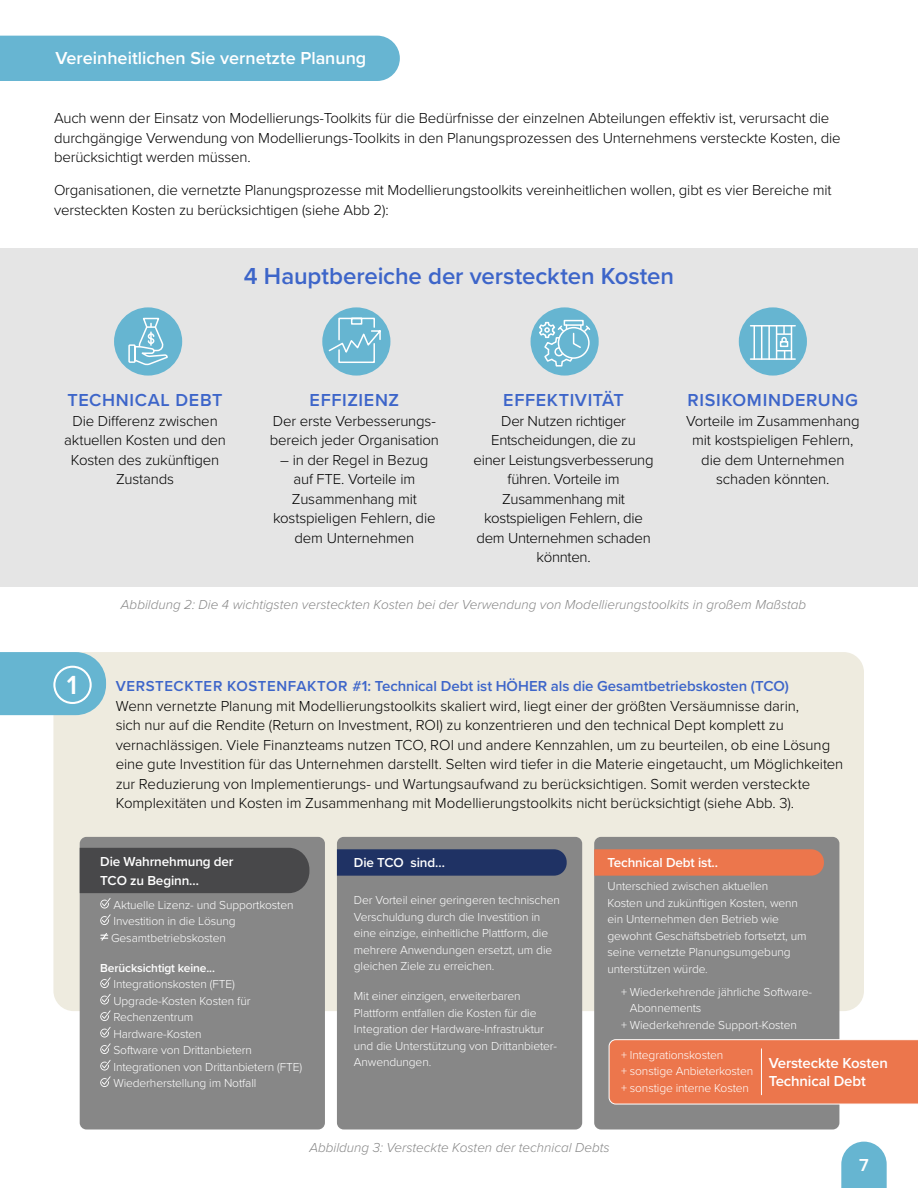
<style>
.page{position:relative;width:918px;height:1188px;background:#fff}
.page>*{position:absolute;margin:0;border:0;box-sizing:border-box;transform-origin:0 0}
.t1{font:600 27.15px "Proxima Nova";color:#fff}
.t2{font:600 24px "Proxima Nova";letter-spacing:-.005em;color:#3d65c9}
.t3{font:600 18px "Proxima Nova";letter-spacing:.035em;color:#3d65c9}
.t4{font:600 18px "Proxima Nova";color:#fff}
.t5{font:300 15px/19.5px "Proxima Nova";letter-spacing:-.01em;color:#000}
.t6{font:600 15px "Proxima Nova";color:#3d65c9}
.t7{font:600 15px/18px "Proxima Nova";letter-spacing:-.01em;color:#fff}
.t8{font:italic 300 13.5px "Proxima Nova";color:#878787}
.t9{font:600 13.5px/19.5px "Proxima Nova";letter-spacing:-.01em;color:#fff}
.t10{font:300 12px/16.5px "Proxima Nova";letter-spacing:-.01em;color:#fff}
.t11{font:600 12px "Proxima Nova";letter-spacing:-.01em;color:#fff}
</style>
<div class="page">
<div style="left:0;top:36px;width:400px;height:45px;background:#67b5d2"></div>
<svg style="left:841px;top:1142px;width:46px;height:46px;background:#77bdd6"></svg>
<div style="left:0;top:248px;width:918px;height:338px;background:#e5e5e5"></div>
<div style="left:114px;top:307px;width:68px;height:69px;background:#66b5d1;border-radius:50%"></div>
<div style="left:322px;top:307px;width:68px;height:69px;background:#66b5d1;border-radius:50%"></div>
<div style="left:531px;top:307px;width:68px;height:69px;background:#66b5d1;border-radius:50%"></div>
<div style="left:739px;top:307px;width:68px;height:69px;background:#66b5d1;border-radius:50%"></div>
<svg style="left:128px;top:317px;width:40px;height:49px"></svg>
<svg style="left:327px;top:317px;width:55px;height:47px"></svg>
<div style="left:564px;top:320px;width:20px;height:6px;background:#fff"></div>
<svg style="left:538px;top:321px;width:54px;height:46px"></svg>
<hr style="left:751px;top:325px;width:44px;height:2px;background:#fff">
<hr style="left:751px;top:358px;width:44px;height:2px;background:#fff">
<hr style="left:754px;top:326px;width:1px;height:33px;background:#fff">
<hr style="left:761px;top:326px;width:1px;height:33px;background:#fff">
<hr style="left:768px;top:326px;width:2px;height:33px;background:#fff">
<hr style="left:776px;top:326px;width:1px;height:33px;background:#fff">
<hr style="left:791px;top:326px;width:1px;height:33px;background:#fff">
<svg style="left:777px;top:326px;width:14px;height:33px"></svg>
<div style="left:53px;top:652px;width:811px;height:359px;background:#eeebdf;border-radius:20px"></div>
<svg style="left:0;top:652px;width:106px;height:63px;background:#70b9d2"></svg>
<div style="left:53px;top:666px;width:39px;height:38px;border:2px solid #fff;border-radius:50%"></div>
<div style="left:80px;top:837px;width:245px;height:293px;background:#878787;border-radius:7px"></div>
<div style="left:337px;top:837px;width:245px;height:293px;background:#878787;border-radius:7px"></div>
<div style="left:594px;top:837px;width:245px;height:293px;background:#878787;border-radius:7px"></div>
<svg style="left:80px;top:848px;width:229px;height:77px"></svg>
<svg style="left:100px;top:933px;width:8px;height:8px"></svg>
<svg style="left:100px;top:977px;width:11px;height:11px"></svg>
<svg style="left:100px;top:994px;width:11px;height:27px"></svg>
<svg style="left:100px;top:1027px;width:11px;height:27px"></svg>
<svg style="left:100px;top:1060px;width:11px;height:27px"></svg>
<svg style="left:337px;top:849px;width:230px;height:27px;background:#223565"></svg>
<svg style="left:594px;top:849px;width:230px;height:27px;background:#e8764e"></svg>
<div style="left:609px;top:1039px;width:309px;height:65px;background:#ec764c"></div>
<hr style="left:761px;top:1049px;width:1px;height:46px;background:#fff">
<p class="t4" style="left:56px;top:44px;width:312px">Vereinheitlichen Sie vernetzte Planung</p>
<p class="t5" style="left:54px;top:108px;width:788px">Auch wenn der Einsatz von Modellierungs-Toolkits für die Bedürfnisse der einzelnen Abteilungen effektiv ist, verursacht die durchgängige Verwendung von Modellierungs-Toolkits in den Planungsprozessen des Unternehmens versteckte Kosten, die berücksichtigt werden müssen.</p>
<p class="t5" style="left:54px;top:180px;width:779px">Organisationen, die vernetzte Planungsprozesse mit Modellierungstoolkits vereinheitlichen wollen, gibt es vier Bereiche mit versteckten Kosten zu berücksichtigen (siehe Abb 2):</p>
<h2 class="t2" style="left:244px;top:259px;width:432px">4 Hauptbereiche der versteckten Kosten</h2>
<p class="t3" style="left:68px;top:387px;width:156px">TECHNICAL DEBT</p>
<p class="t5" style="left:64px;top:410px;width:163px;text-align:center">Die Differenz zwischen aktuellen Kosten und den<br>Kosten des zukünftigen<br>Zustands</p>
<p class="t3" style="left:310px;top:387px;width:91px">EFFIZIENZ</p>
<p class="t5" style="left:270px;top:410px;width:171px">Der erste Verbesserungs&shy;bereich jeder Organisation</p>
<p class="t5" style="left:273px;top:449px;width:164px;text-align:center">– in der Regel in Bezug auf FTE. Vorteile im<br>Zusammenhang mit kostspieligen Fehlern, die dem Unternehmen</p>
<p class="t3" style="left:503px;top:387px;width:122px">EFFEKTIVITÄT</p>
<p class="t5" style="left:474px;top:410px;width:182px;text-align:center">Der Nutzen richtiger<br>Entscheidungen, die zu einer Leistungsverbesserung führen. Vorteile im<br>Zusammenhang mit kostspieligen Fehlern, die dem Unternehmen schaden könnten.</p>
<p class="t3" style="left:688px;top:387px;width:172px">RISIKOMINDERUNG</p>
<p class="t5" style="left:686px;top:410px;width:175px;text-align:center">Vorteile im Zusammenhang mit kostspieligen Fehlern, die dem Unternehmen schaden könnten.</p>
<p class="t8" style="left:121px;top:594px;width:687px">Abbildung 2: Die 4 wichtigsten versteckten Kosten bei der Verwendung von Modellierungstoolkits in großem Maßstab</p>
<h1 class="t1" style="left:67px;top:664px;width:12px">1</h1>
<p class="t6" style="left:116px;top:675px;width:675px">VERSTECKTER KOSTENFAKTOR #1: Technical Debt ist HÖHER als die Gesamtbetriebskosten (TCO)</p>
<p class="t5" style="left:116px;top:695px;width:729px">Wenn vernetzte Planung mit Modellierungstoolkits skaliert wird, liegt einer der größten Versäumnisse darin,<br>sich nur auf die Rendite (Return on Investment, ROI) zu konzentrieren und den technical Dept komplett zu vernachlässigen. Viele Finanzteams nutzen TCO, ROI und andere Kennzahlen, um zu beurteilen, ob eine Lösung eine gute Investition für das Unternehmen darstellt. Selten wird tiefer in die Materie eingetaucht, um Möglichkeiten zur Reduzierung von Implementierungs- und Wartungsaufwand zu berücksichtigen. Somit werden versteckte Komplexitäten und Kosten im Zusammenhang mit Modellierungstoolkits nicht berücksichtigt (siehe Abb. 3).</p>
<p class="t9" style="left:100px;top:851px;width:135px">Die Wahrnehmung der<br>TCO zu Beginn…</p>
<p class="t10" style="left:111px;top:896px;width:184px">Aktuelle Lizenz- und Supportkosten<br>Investition in die Lösung<br>Gesamtbetriebskosten</p>
<p class="t11" style="left:100px;top:959px;width:116px">Berücksichtigt keine...</p>
<p class="t10" style="left:113px;top:975px;width:190px">Integrationskosten (FTE)<br>Upgrade-Kosten Kosten für<br>Rechenzentrum<br>Hardware-Kosten<br>Software von Drittanbietern<br>Integrationen von Drittanbietern (FTE)<br>Wiederherstellung im Notfall</p>
<p class="t9" style="left:354px;top:853px;width:93px">Die TCO sind…</p>
<p class="t10" style="left:354px;top:891px;width:208px">Der Vorteil einer geringeren technischen Verschuldung durch die Investition in eine einzige, einheitliche Plattform, die mehrere Anwendungen ersetzt, um die gleichen Ziele zu erreichen.</p>
<p class="t10" style="left:354px;top:987px;width:205px">Mit einer einzigen, erweiterbaren Plattform entfallen die Kosten für die Integration der Hardware-Infrastruktur und die Unterstützung von Drittanbieter-Anwendungen.</p>
<p class="t9" style="left:608px;top:852px;width:112px">Technical Debt ist..</p>
<p class="t10" style="left:608px;top:877px;width:200px">Unterschied zwischen aktuellen<br>Kosten und zukünftigen Kosten, wenn ein Unternehmen den Betrieb wie gewohnt Geschäftsbetrieb fortsetzt, um seine vernetzte Planungsumgebung unterstützen würde.</p>
<p class="t10" style="left:621px;top:983px;width:192px">+ Wiederkehrende jährliche Software-</p>
<p class="t10" style="left:630px;top:1000px;width:73px">Abonnements</p>
<p class="t10" style="left:621px;top:1016px;width:177px">+ Wiederkehrende Support-Kosten</p>
<p class="t10" style="left:621px;top:1046px;width:134px">+ Integrationskosten<br>+ sonstige Anbieterkosten + sonstige interne Kosten</p>
<p class="t7" style="left:769px;top:1054px;width:121px">Versteckte Kosten<br>Technical Debt</p>
<p class="t8" style="left:309px;top:1138px;width:302px">Abbildung 3: Versteckte Kosten der technical Debts</p>
<p class="t4" style="left:859px;top:1151px;width:11px">7</p>
</div>
